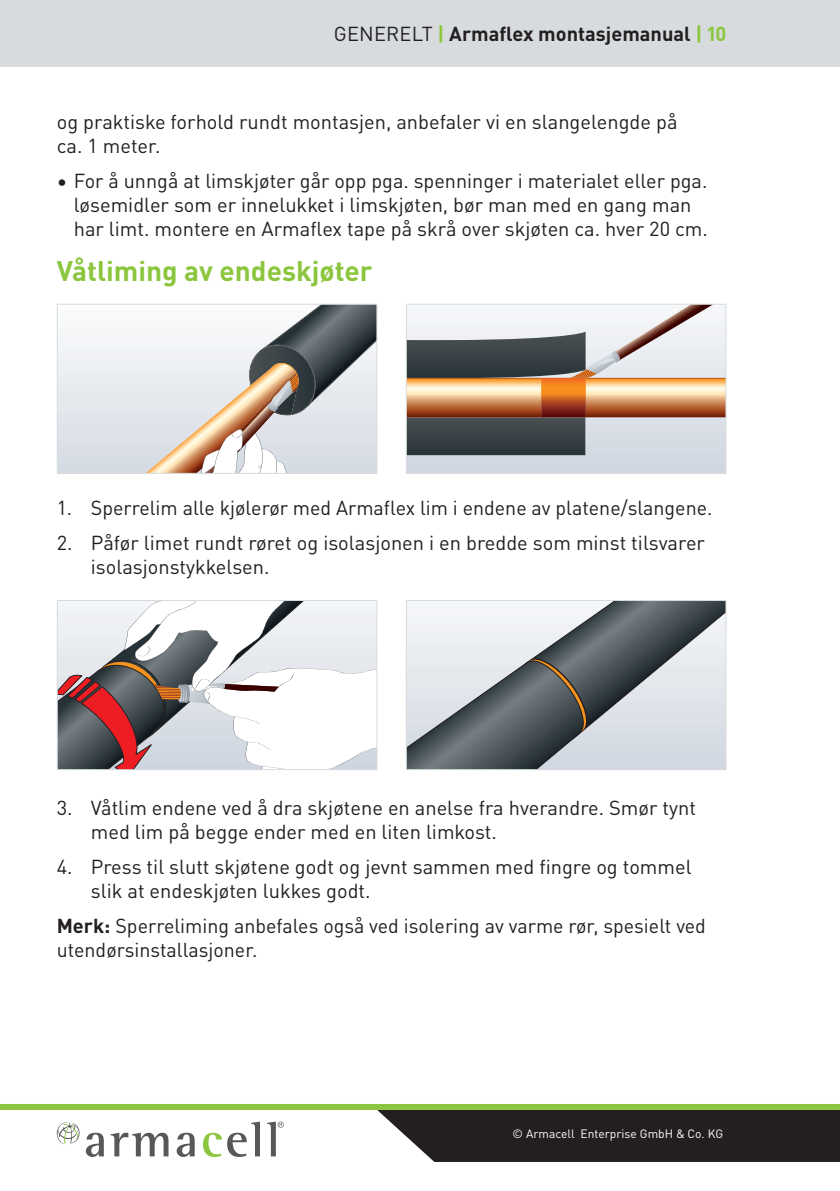
<style>
.page{position:relative;width:840px;height:1191px;background:#fff}
.page>*{position:absolute;margin:0;border:0;box-sizing:border-box;transform-origin:0 0}
.t1{font:700 28px "DIN Pro";color:#8bc63e}
.t2{font:20px/24px "DIN Pro";color:#231f20}
.t3{font:700 20px "DIN Pro";color:#231f20}
.t4{font:12px "DIN Pro";color:#fff}
.s1{color:#8bc63e}
.s2{font-weight:700}
</style>
<div class="page">
<div style="left:377px;top:1110px;width:462px;height:52px;background:#231f20"></div>
<svg style="left:86px;top:1132px;width:18px;height:25px"></svg>
<svg style="left:110px;top:1132px;width:58px;height:24px"></svg>
<svg style="left:176px;top:1132px;width:18px;height:25px"></svg>
<svg style="left:203px;top:1121px;width:57px;height:36px"></svg>
<svg style="left:267px;top:1121px;width:16px;height:35px"></svg>
<svg style="left:57px;top:1121px;width:23px;height:24px"></svg>
<svg style="left:407px;top:306px;width:317px;height:166px"></svg>
<div style="left:405px;top:304px;width:321px;height:170px;border:1px solid #d7dbde"></div>
<svg style="left:59px;top:306px;width:316px;height:166px"></svg>
<div style="left:57px;top:304px;width:320px;height:170px;border:1px solid #d7dbde"></div>
<svg style="left:59px;top:602px;width:316px;height:166px"></svg>
<div style="left:57px;top:600px;width:320px;height:170px;border:1px solid #d7dbde"></div>
<svg style="left:407px;top:602px;width:317px;height:166px;background:#a0a6ab"></svg>
<div style="left:405px;top:600px;width:321px;height:170px;border:1px solid #d7dbde"></div>
<div style="left:0;top:0;width:839px;height:66px;background:#d7dbde"></div>
<div style="left:0;top:1104px;width:839px;height:6px;background:#8bc63e"></div>
<p class="t2" style="left:333px;top:20px;width:27px">Generelt</p>
<p class="t3" style="left:437px;top:18px;width:290px"><span class="s1">|</span> Armaflex montasjemanual <span class="s1">| 10</span></p>
<p class="t2" style="left:57px;top:108px;width:622px">og praktiske forhold rundt montasjen, anbefaler vi en slangelengde på ca. 1 meter.</p>
<p class="t2" style="left:74px;top:168px;width:635px;text-indent:-17px">• For å unngå at limskjøter går opp pga. spenninger i materialet eller pga. løsemidler som er innelukket i limskjøten, bør man med en gang man har limt. montere en Armaflex tape på skrå over skjøten ca. hver 20 cm.</p>
<h1 class="t1" style="left:57px;top:249px;width:317px">Våtliming av endeskjøter</h1>
<p class="t2" style="left:57px;top:494px;width:656px">1. Sperrelim alle kjølerør med Armaflex lim i endene av platene/slangene.</p>
<p class="t2" style="left:91px;top:530px;width:615px;text-indent:-34px">2. Påfør limet rundt røret og isolasjonen i en bredde som minst tilsvarer isolasjonstykkelsen.</p>
<p class="t2" style="left:91px;top:794px;width:606px;text-indent:-34px">3. Våtlim endene ved å dra skjøtene en anelse fra hverandre. Smør tynt med lim på begge ender med en liten limkost.</p>
<p class="t2" style="left:91px;top:853px;width:602px;text-indent:-34px">4. Press til slutt skjøtene godt og jevnt sammen med fingre og tommel slik at endeskjøten lukkes godt.</p>
<p class="t2" style="left:57px;top:912px;width:650px"><span class="s2">Merk:</span> Sperreliming anbefales også ved isolering av varme rør, spesielt ved utendørsinstallasjoner.</p>
<p class="t4" style="left:512px;top:1124px;width:212px">© Armacell Enterprise GmbH &amp; Co. KG</p>
</div>
